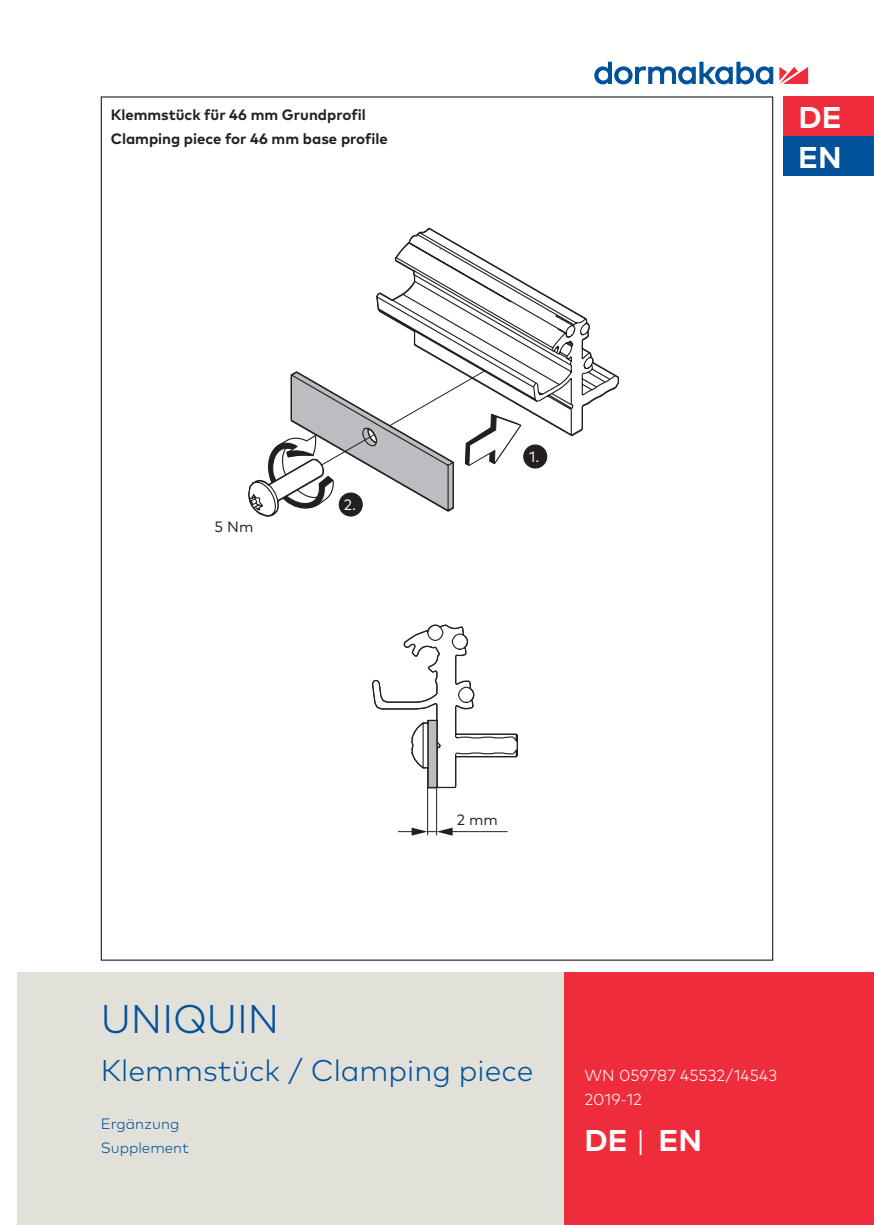
<style>
.page{position:relative;width:874px;height:1225px;background:#fff}
.page>*{position:absolute;margin:0;border:0;box-sizing:border-box;transform-origin:0 0}
.t1{font:300 40px "Mark Pro";color:#01519b}
.t2{font:300 30px "Mark Pro";color:#01519b}
.t3{font:700 30px/39.6px "Mark Pro";color:#fff}
.t4{font:300 16px/24px "Mark Pro";color:#fff}
.Body_text{font:700 15px "Mark Pro";color:#231f20}
.t5{font:300 15px/24px "Mark Pro";color:#01519b}
.Text_in_picture{font:15px "Mark Pro";color:#231f20}
.Text_in_picture-2{font:15px "Mark Pro";color:#fff}
.s1{font-weight:300}
</style>
<div class="page">
<div style="left:17px;top:972px;width:547px;height:253px;background:#e2e1d9"></div>
<div style="left:564px;top:972px;width:309px;height:253px;background:#ee2c3b"></div>
<svg style="left:779px;top:67px;width:28px;height:17px"></svg>
<svg style="left:594px;top:62px;width:178px;height:22px"></svg>
<div style="left:782px;top:96px;width:91px;height:40px;background:#ee2c3b"></div>
<div style="left:782px;top:136px;width:91px;height:40px;background:#01519b"></div>
<svg style="left:376px;top:227px;width:243px;height:242px"></svg>
<svg style="left:248px;top:370px;width:273px;height:147px"></svg>
<div style="left:523px;top:445px;width:23px;height:23px;background:#231f20;border-radius:50%"></div>
<div style="left:523px;top:444px;width:24px;height:24px;border:1px solid #231f20;border-radius:50%"></div>
<div style="left:339px;top:493px;width:23px;height:23px;background:#231f20;border-radius:50%"></div>
<div style="left:338px;top:492px;width:24px;height:24px;border:1px solid #231f20;border-radius:50%"></div>
<svg style="left:371px;top:624px;width:147px;height:164px"></svg>
<hr style="left:427px;top:787px;width:1px;height:48px;background:#231f20">
<hr style="left:436px;top:788px;width:1px;height:47px;background:#231f20">
<hr style="left:450px;top:831px;width:57px;height:1px;background:#231f20">
<svg style="left:398px;top:827px;width:54px;height:8px"></svg>
<p class="Body_text" style="left:111px;top:104px;width:256px">Klemmstück für 46 mm Grundprofil</p>
<p class="Body_text" style="left:111px;top:128px;width:279px">Clamping piece for 46 mm base profile</p>
<h2 class="t3" style="left:797px;top:95px;width:45px">DE<br>EN</h2>
<p class="Text_in_picture" style="left:214px;top:515px;width:40px">5 Nm</p>
<p class="Text_in_picture-2" style="left:343px;top:493px;width:14px">2.</p>
<p class="Text_in_picture-2" style="left:529px;top:445px;width:12px">1.</p>
<p class="Text_in_picture" style="left:456px;top:808px;width:42px">2 mm</p>
<h1 class="t1" style="left:101px;top:988px;width:180px">UNIQUIN</h1>
<h2 class="t2" style="left:101px;top:1047px;width:434px">Klemmstück / Clamping piece</h2>
<p class="t5" style="left:101px;top:1110px;width:90px">Ergänzung<br>Supplement</p>
<p class="t4" style="left:584px;top:1061px;width:194px">WN 059787 45532/14543<br>2019-12</p>
<h2 class="t3" style="left:584px;top:1118px;width:119px">DE <span class="s1">|</span> EN</h2>
</div>
